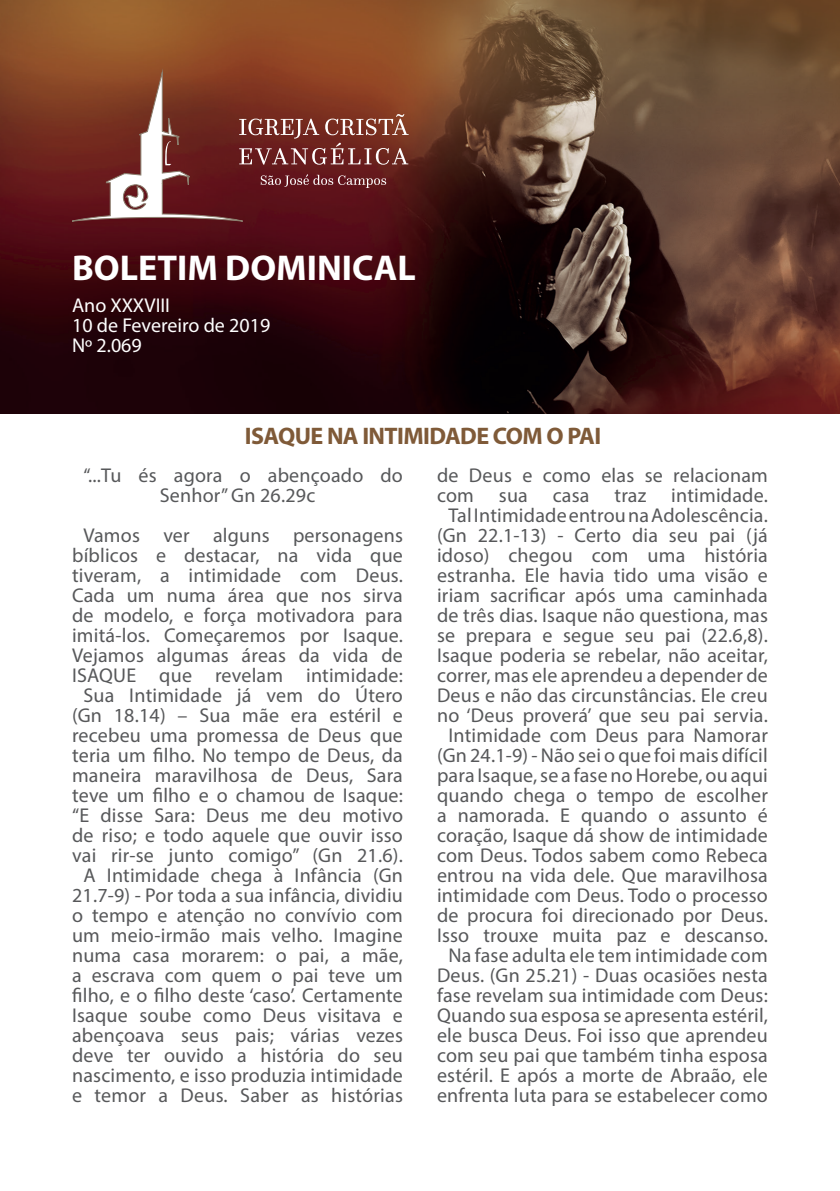
<style>
.page{position:relative;width:840px;height:1191px;background:#fff}
.page>*{position:absolute;margin:0;border:0;box-sizing:border-box;transform-origin:0 0}
.t1{font:700 36px "Myriad Pro";color:#fff}
.t2{font:700 24px "Myriad Pro";letter-spacing:-.025em;color:#7f5a38}
.t3{font:20px/20px "Myriad Pro";letter-spacing:.01em;color:#57585a;text-align:center}
.t4{font:20px "Myriad Pro";color:#fff}
</style>
<div class="page">
<img style="left:0;top:0;width:839px;height:413px">
<svg style="left:71px;top:72px;width:337px;height:149px;background:#7f3d35"></svg>
<p class="t1" style="left:72px;top:244px;width:345px">BOLETIM DOMINICAL</p>
<p class="t4" style="left:72px;top:292px;width:99px">Ano XXXVIII</p>
<p class="t4" style="left:72px;top:312px;width:200px">10 de Fevereiro de 2019</p>
<p class="t4" style="left:72px;top:332px;width:71px">Nº 2.069</p>
<p class="t2" style="left:245px;top:420px;width:357px">ISAQUE NA INTIMIDADE COM O PAI</p>
<p class="t3" style="left:83px;top:464px;width:321px">“...Tu és agora o abençoado do<br>Senhor” Gn 26.29c</p>
<p class="t3" style="left:72px;top:524px;width:332px">Vamos ver alguns personagens bíblicos e destacar, na vida que tiveram, a intimidade com Deus.<br>Cada um numa área que nos sirva de modelo, e força motivadora para imitá-los. Começaremos por Isaque.<br>Vejamos algumas áreas da vida de<br>ISAQUE que revelam intimidade:</p>
<p class="t3" style="left:72px;top:684px;width:332px">Sua Intimidade já vem do Útero (Gn 18.14) – Sua mãe era estéril e recebeu uma promessa de Deus que teria um filho. No tempo de Deus, da maneira maravilhosa de Deus, Sara teve um filho e o chamou de Isaque: “E disse Sara: Deus me deu motivo de riso; e todo aquele que ouvir isso vai rir-se junto comigo” (Gn 21.6).</p>
<p class="t3" style="left:72px;top:864px;width:332px">A Intimidade chega à Infância (Gn 21.7-9) - Por toda a sua infância, dividiu o tempo e atenção no convívio com um meio-irmão mais velho. Imagine numa casa morarem: o pai, a mãe, a escrava com quem o pai teve um filho, e o filho deste ‘caso’. Certamente Isaque soube como Deus visitava e abençoava seus pais; várias vezes deve ter ouvido a história do seu nascimento, e isso produzia intimidade e temor a Deus. Saber as histórias</p>
<p class="t3" style="left:437px;top:464px;width:332px;text-align:left">de Deus e como elas se relacionam com sua casa traz intimidade.</p>
<p class="t3" style="left:437px;top:504px;width:332px">Tal Intimidade entrou na Adolescência. (Gn 22.1-13) - Certo dia seu pai (já idoso) chegou com uma história estranha. Ele havia tido uma visão e iriam sacrificar após uma caminhada de três dias. Isaque não questiona, mas se prepara e segue seu pai (22.6,8).<br>Isaque poderia se rebelar, não aceitar, correr, mas ele aprendeu a depender de Deus e não das circunstâncias. Ele creu no ‘Deus proverá’ que seu pai servia.</p>
<p class="t3" style="left:437px;top:724px;width:332px">Intimidade com Deus para Namorar (Gn 24.1-9) - Não sei o que foi mais difícil para Isaque, se a fase no Horebe, ou aqui quando chega o tempo de escolher a namorada. E quando o assunto é coração, Isaque dá show de intimidade com Deus. Todos sabem como Rebeca entrou na vida dele. Que maravilhosa intimidade com Deus. Todo o processo de procura foi direcionado por Deus.<br>Isso trouxe muita paz e descanso.</p>
<p class="t3" style="left:437px;top:944px;width:332px">Na fase adulta ele tem intimidade com Deus. (Gn 25.21) - Duas ocasiões nesta fase revelam sua intimidade com Deus:<br>Quando sua esposa se apresenta estéril, ele busca Deus. Foi isso que aprendeu com seu pai que também tinha esposa estéril. E após a morte de Abraão, ele enfrenta luta para se estabelecer como</p>
</div>
